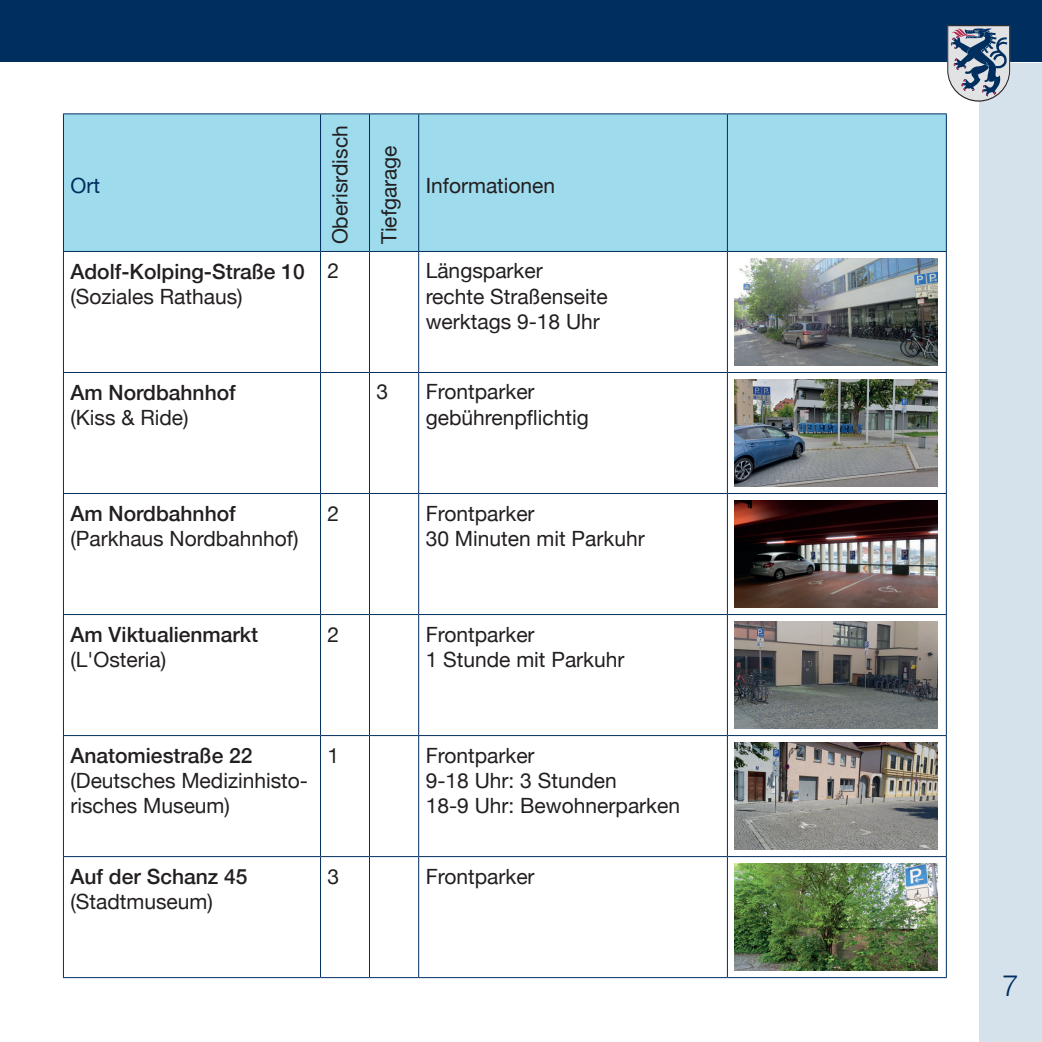
<style>
.page{position:relative;width:1042px;height:1042px;background:#fff}
.page>*{position:absolute;margin:0;border:0;box-sizing:border-box;transform-origin:0 0}
.t1{font:300 29.75px "Helvetica Neue";color:#002e5e}
.t2{font:21px/25.2px "Helvetica Neue";color:#231f20}
.t3{font:500 21px "Helvetica Neue";color:#231f20}
.t4{font:21px "Helvetica Neue";color:#002e5e}
</style>
<div class="page">
<div style="left:979px;top:63px;width:63px;height:979px;background:#d5e2ec"></div>
<div style="left:0;top:0;width:1042px;height:62px;background:#002e5e"></div>
<svg style="left:947px;top:25px;width:63px;height:77px"></svg>
<div style="left:64px;top:114px;width:882px;height:137px;background:#9ddbed"></div>
<hr style="left:63px;top:113px;width:257px;height:1px;background:#002e5e">
<hr style="left:63px;top:114px;width:1px;height:137px;background:#002e5e">
<hr style="left:320px;top:113px;width:49px;height:1px;background:#002e5e">
<hr style="left:320px;top:114px;width:1px;height:137px;background:#002e5e">
<hr style="left:369px;top:113px;width:50px;height:1px;background:#002e5e">
<hr style="left:369px;top:114px;width:1px;height:137px;background:#002e5e">
<hr style="left:419px;top:113px;width:308px;height:1px;background:#002e5e">
<hr style="left:418px;top:114px;width:1px;height:137px;background:#002e5e">
<hr style="left:727px;top:113px;width:220px;height:1px;background:#002e5e">
<hr style="left:727px;top:114px;width:1px;height:137px;background:#002e5e">
<hr style="left:946px;top:114px;width:1px;height:137px;background:#002e5e">
<hr style="left:63px;top:251px;width:257px;height:1px;background:#002e5e">
<hr style="left:63px;top:252px;width:1px;height:120px;background:#002e5e">
<hr style="left:320px;top:251px;width:49px;height:1px;background:#002e5e">
<hr style="left:320px;top:252px;width:1px;height:120px;background:#002e5e">
<hr style="left:369px;top:251px;width:50px;height:1px;background:#002e5e">
<hr style="left:369px;top:252px;width:1px;height:120px;background:#002e5e">
<hr style="left:419px;top:251px;width:308px;height:1px;background:#002e5e">
<hr style="left:418px;top:252px;width:1px;height:120px;background:#002e5e">
<hr style="left:727px;top:251px;width:220px;height:1px;background:#002e5e">
<hr style="left:727px;top:252px;width:1px;height:120px;background:#002e5e">
<hr style="left:946px;top:252px;width:1px;height:120px;background:#002e5e">
<hr style="left:63px;top:372px;width:257px;height:1px;background:#002e5e">
<hr style="left:63px;top:373px;width:1px;height:120px;background:#002e5e">
<hr style="left:320px;top:372px;width:49px;height:1px;background:#002e5e">
<hr style="left:320px;top:373px;width:1px;height:120px;background:#002e5e">
<hr style="left:369px;top:372px;width:50px;height:1px;background:#002e5e">
<hr style="left:369px;top:373px;width:1px;height:120px;background:#002e5e">
<hr style="left:419px;top:372px;width:308px;height:1px;background:#002e5e">
<hr style="left:418px;top:373px;width:1px;height:120px;background:#002e5e">
<hr style="left:727px;top:372px;width:220px;height:1px;background:#002e5e">
<hr style="left:727px;top:373px;width:1px;height:120px;background:#002e5e">
<hr style="left:946px;top:373px;width:1px;height:120px;background:#002e5e">
<hr style="left:63px;top:493px;width:257px;height:1px;background:#002e5e">
<hr style="left:63px;top:494px;width:1px;height:120px;background:#002e5e">
<hr style="left:320px;top:493px;width:49px;height:1px;background:#002e5e">
<hr style="left:320px;top:494px;width:1px;height:120px;background:#002e5e">
<hr style="left:369px;top:493px;width:50px;height:1px;background:#002e5e">
<hr style="left:369px;top:494px;width:1px;height:120px;background:#002e5e">
<hr style="left:419px;top:493px;width:308px;height:1px;background:#002e5e">
<hr style="left:418px;top:494px;width:1px;height:120px;background:#002e5e">
<hr style="left:727px;top:493px;width:220px;height:1px;background:#002e5e">
<hr style="left:727px;top:494px;width:1px;height:120px;background:#002e5e">
<hr style="left:946px;top:494px;width:1px;height:120px;background:#002e5e">
<hr style="left:63px;top:614px;width:257px;height:1px;background:#002e5e">
<hr style="left:63px;top:615px;width:1px;height:120px;background:#002e5e">
<hr style="left:320px;top:614px;width:49px;height:1px;background:#002e5e">
<hr style="left:320px;top:615px;width:1px;height:120px;background:#002e5e">
<hr style="left:369px;top:614px;width:50px;height:1px;background:#002e5e">
<hr style="left:369px;top:615px;width:1px;height:120px;background:#002e5e">
<hr style="left:419px;top:614px;width:308px;height:1px;background:#002e5e">
<hr style="left:418px;top:615px;width:1px;height:120px;background:#002e5e">
<hr style="left:727px;top:614px;width:220px;height:1px;background:#002e5e">
<hr style="left:727px;top:615px;width:1px;height:120px;background:#002e5e">
<hr style="left:946px;top:615px;width:1px;height:120px;background:#002e5e">
<hr style="left:63px;top:735px;width:257px;height:1px;background:#002e5e">
<hr style="left:63px;top:736px;width:1px;height:120px;background:#002e5e">
<hr style="left:320px;top:735px;width:49px;height:1px;background:#002e5e">
<hr style="left:320px;top:736px;width:1px;height:120px;background:#002e5e">
<hr style="left:369px;top:735px;width:50px;height:1px;background:#002e5e">
<hr style="left:369px;top:736px;width:1px;height:120px;background:#002e5e">
<hr style="left:419px;top:735px;width:308px;height:1px;background:#002e5e">
<hr style="left:418px;top:736px;width:1px;height:120px;background:#002e5e">
<hr style="left:727px;top:735px;width:220px;height:1px;background:#002e5e">
<hr style="left:727px;top:736px;width:1px;height:120px;background:#002e5e">
<hr style="left:946px;top:736px;width:1px;height:120px;background:#002e5e">
<hr style="left:63px;top:856px;width:257px;height:1px;background:#002e5e">
<hr style="left:63px;top:857px;width:1px;height:120px;background:#002e5e">
<hr style="left:320px;top:856px;width:49px;height:1px;background:#002e5e">
<hr style="left:320px;top:857px;width:1px;height:120px;background:#002e5e">
<hr style="left:369px;top:856px;width:50px;height:1px;background:#002e5e">
<hr style="left:369px;top:857px;width:1px;height:120px;background:#002e5e">
<hr style="left:419px;top:856px;width:308px;height:1px;background:#002e5e">
<hr style="left:418px;top:857px;width:1px;height:120px;background:#002e5e">
<hr style="left:727px;top:856px;width:220px;height:1px;background:#002e5e">
<hr style="left:727px;top:857px;width:1px;height:120px;background:#002e5e">
<hr style="left:946px;top:857px;width:1px;height:120px;background:#002e5e">
<hr style="left:63px;top:977px;width:257px;height:1px;background:#002e5e">
<hr style="left:320px;top:977px;width:49px;height:1px;background:#002e5e">
<hr style="left:369px;top:977px;width:50px;height:1px;background:#002e5e">
<hr style="left:419px;top:977px;width:308px;height:1px;background:#002e5e">
<hr style="left:727px;top:977px;width:220px;height:1px;background:#002e5e">
<img style="left:734px;top:258px;width:204px;height:107px">
<img style="left:734px;top:379px;width:204px;height:107px">
<img style="left:734px;top:500px;width:204px;height:107px">
<img style="left:734px;top:621px;width:204px;height:107px">
<img style="left:734px;top:742px;width:204px;height:107px">
<img style="left:734px;top:863px;width:204px;height:107px">
<p class="t4" style="left:70px;top:170px;width:31px">Ort</p>
<p class="t3" style="left:70px;top:255px;width:236px">Adolf-Kolping-Straße 10</p>
<p class="t2" style="left:70px;top:285px;width:174px">(Soziales Rathaus)</p>
<p class="t3" style="left:70px;top:376px;width:167px">Am Nordbahnhof</p>
<p class="t2" style="left:70px;top:406px;width:120px">(Kiss &amp; Ride)</p>
<p class="t2" style="left:329px;top:244px;width:121px;rotate:-90deg">Oberisrdisch</p>
<p class="t2" style="left:378px;top:244px;width:101px;rotate:-90deg">Tiefgarage</p>
<p class="t2" style="left:426px;top:174px;width:131px">Informationen</p>
<p class="t2" style="left:327px;top:260px;width:13px">2</p>
<p class="t2" style="left:426px;top:260px;width:184px">Längsparker<br>rechte Straßenseite werktags 9-18 Uhr</p>
<p class="t2" style="left:376px;top:381px;width:13px">3</p>
<p class="t2" style="left:426px;top:381px;width:164px">Frontparker gebührenpflichtig</p>
<p class="t3" style="left:70px;top:497px;width:167px">Am Nordbahnhof</p>
<p class="t2" style="left:70px;top:527px;width:229px">(Parkhaus Nordbahnhof)</p>
<p class="t2" style="left:327px;top:502px;width:13px">2</p>
<p class="t2" style="left:426px;top:502px;width:221px">Frontparker<br>30 Minuten mit Parkuhr</p>
<p class="t3" style="left:70px;top:618px;width:189px">Am Viktualienmarkt</p>
<p class="t2" style="left:70px;top:648px;width:97px">(L'Osteria)</p>
<p class="t2" style="left:327px;top:623px;width:13px">2</p>
<p class="t2" style="left:426px;top:623px;width:200px">Frontparker<br>1 Stunde mit Parkuhr</p>
<p class="t3" style="left:70px;top:739px;width:184px">Anatomiestraße 22</p>
<p class="t2" style="left:70px;top:769px;width:239px">(Deutsches Medizinhisto&shy;risches Museum)</p>
<p class="t3" style="left:70px;top:859px;width:179px">Auf der Schanz 45</p>
<p class="t2" style="left:70px;top:890px;width:144px">(Stadtmuseum)</p>
<p class="t2" style="left:327px;top:744px;width:13px">1</p>
<p class="t2" style="left:426px;top:744px;width:256px">Frontparker<br>9-18 Uhr: 3 Stunden<br>18-9 Uhr: Bewohnerparken</p>
<p class="t2" style="left:327px;top:865px;width:13px">3</p>
<p class="t2" style="left:426px;top:865px;width:110px">Frontparker</p>
<h1 class="t1" style="left:1002px;top:967px;width:18px">7</h1>
</div>
